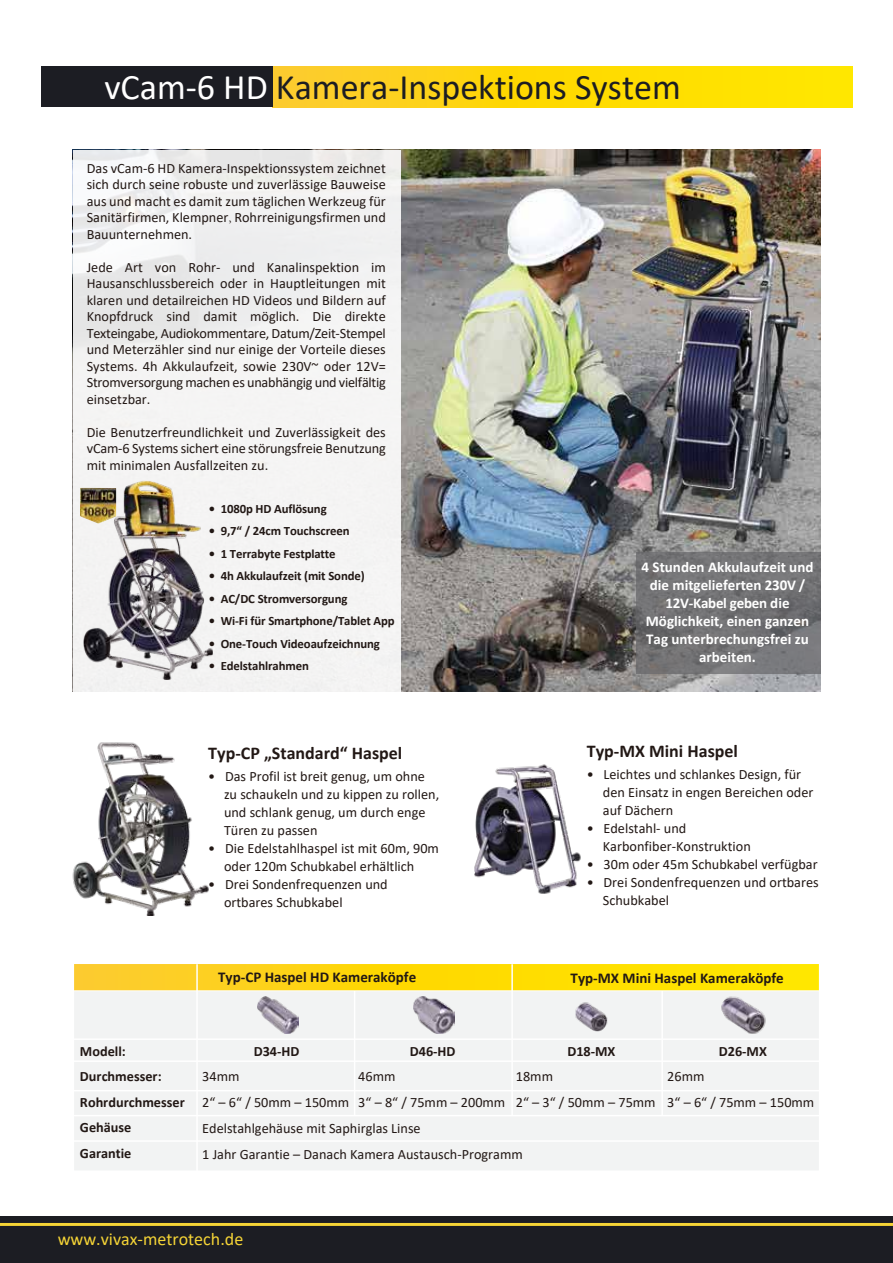
<style>
.page{position:relative;width:893px;height:1263px;background:#fff}
.page>*{position:absolute;margin:0;border:0;box-sizing:border-box;transform-origin:0 0}
.t1{font:36px "Calibri";color:#1c1d23}
.t2{font:700 18px "Calibri";color:#221815}
.t3{font:18px "Calibri";color:#f5d436}
.t4{font:700 15px/18px "Calibri";color:#fff;text-align:center}
.t5{font:700 15px "Calibri";color:#221815}
.t6{font:14.25px/16.5px "Calibri";color:#221815}
.t7{font:700 14.25px/25.5px "Calibri";color:#221815}
.t8{font:700 12.75px "Calibri";letter-spacing:-.01em;color:#221815}
.s1{color:#fff}
.s2{font-family:"Adobe Song Std";font-weight:300}
</style>
<div class="page">
<div style="left:0;top:1217px;width:893px;height:46px;background:#1c1d23"></div>
<hr style="left:0;top:1223px;width:893px;height:3px;background:#f5d436">
<img style="left:400px;top:150px;width:420px;height:541px">
<svg style="left:636px;top:552px;width:184px;height:122px;fill:#747476"></svg>
<div style="left:73px;top:150px;width:327px;height:544px;background:linear-gradient(to right,#f0f0f0,#f4f3f3)"></div>
<div style="left:73px;top:969px;width:747px;height:202px;background:#f2f3f3"></div>
<div style="left:73px;top:1038px;width:747px;height:24px;border:2px solid #fff"></div>
<div style="left:73px;top:1090px;width:747px;height:26px;border:2px solid #fff"></div>
<hr style="left:73px;top:1140px;width:747px;height:2px;background:#fff">
<hr style="left:354px;top:991px;width:1px;height:125px;background:#fff">
<hr style="left:661px;top:991px;width:2px;height:125px;background:#fff">
<svg style="left:75px;top:965px;width:742px;height:25px"></svg>
<img style="left:575px;top:1002px;width:33px;height:29px">
<img style="left:721px;top:997px;width:44px;height:36px">
<hr style="left:196px;top:964px;width:2px;height:208px;background:#fff">
<hr style="left:511px;top:964px;width:2px;height:152px;background:#fff">
<div style="left:72px;top:962px;width:748px;height:210px;border:2px solid #fff"></div>
<hr style="left:73px;top:990px;width:747px;height:1px;background:#fff">
<img style="left:258px;top:997px;width:41px;height:36px">
<img style="left:413px;top:996px;width:41px;height:38px">
<img style="left:73px;top:742px;width:135px;height:173px">
<img style="left:474px;top:765px;width:106px;height:128px">
<svg style="left:272px;top:66px;width:580px;height:41px"></svg>
<div style="left:41px;top:67px;width:232px;height:40px;background:#1c1d23"></div>
<img style="left:83px;top:480px;width:129px;height:200px">
<img style="left:80px;top:488px;width:36px;height:35px">
<hr style="left:73px;top:1171px;width:747px;height:1px;background:#fff">
<h1 class="t1" style="left:104px;top:62px;width:578px"><span class="s1">vCam-6 HD</span> Kamera-Inspektions System</h1>
<p class="t6" style="left:87px;top:159px;width:301px;text-align:justify">Das vCam-6 HD Kamera-Inspektionssystem zeichnet sich durch seine robuste und zuverlässige Bauweise aus und macht es damit zum täglichen Werkzeug für Sanitärfirmen, Klempner<span class="s2">,</span> Rohrreinigungsfirmen und Bauunternehmen.</p>
<p class="t6" style="left:87px;top:258px;width:301px;text-align:justify">Jede Art von Rohr- und Kanalinspektion im Hausanschlussbereich oder in Hauptleitungen mit klaren und detailreichen HD Videos und Bildern auf Knopfdruck sind damit möglich. Die direkte Texteingabe, Audiokommentare, Datum/Zeit-Stempel und Meterzähler sind nur einige der Vorteile dieses Systems. 4h Akkulaufzeit, sowie 230V~ oder 12V= Stromversorgung machen es unabhängig und vielfältig einsetzbar.</p>
<p class="t6" style="left:87px;top:423px;width:301px;text-align:justify">Die Benutzerfreundlichkeit und Zuverlässigkeit des vCam-6 Systems sichert eine störungsfreie Benutzung mit minimalen Ausfallzeiten zu.</p>
<p class="t8" style="left:209px;top:499px;width:119px">• 1080p HD Auflösung</p>
<p class="t8" style="left:209px;top:522px;width:142px">• 9,7“ / 24cm Touchscreen</p>
<p class="t8" style="left:209px;top:544px;width:128px">• 1 Terrabyte Festplatte</p>
<p class="t8" style="left:209px;top:567px;width:157px">• 4h Akkulaufzeit (mit Sonde)</p>
<p class="t8" style="left:209px;top:589px;width:140px">• AC/DC Stromversorgung</p>
<p class="t8" style="left:209px;top:612px;width:187px">• Wi-Fi für Smartphone/Tablet App</p>
<p class="t8" style="left:209px;top:634px;width:172px">• One-Touch Videoaufzeichnung</p>
<p class="t8" style="left:209px;top:657px;width:101px">• Edelstahlrahmen</p>
<p class="t2" style="left:208px;top:740px;width:196px">Typ-CP „Standard“ Haspel</p>
<p class="t6" style="left:224px;top:767px;width:217px;line-height:18px;text-indent:-16px">• Das Profil ist breit genug, um ohne zu schaukeln und zu kippen zu rollen, und schlank genug, um durch enge<br>Türen zu passen</p>
<p class="t6" style="left:224px;top:839px;width:216px;line-height:18px;text-indent:-16px">• Die Edelstahlhaspel ist mit 60m, 90m oder 120m Schubkabel erhältlich</p>
<p class="t6" style="left:224px;top:875px;width:165px;line-height:18px;text-indent:-16px">• Drei Sondenfrequenzen und ortbares Schubkabel</p>
<p class="t4" style="left:642px;top:558px;width:173px">4 Stunden Akkulaufzeit und die mitgelieferten 230V /<br>12V-Kabel geben die<br>Möglichkeit, einen ganzen<br>Tag unterbrechungsfrei zu arbeiten.</p>
<p class="t2" style="left:587px;top:738px;width:153px">Typ-MX Mini Haspel</p>
<p class="t6" style="left:603px;top:765px;width:212px;line-height:18px;text-indent:-16px">• Leichtes und schlankes Design, für den Einsatz in engen Bereichen oder auf Dächern</p>
<p class="t6" style="left:603px;top:819px;width:149px;line-height:18px;text-indent:-16px">• Edelstahl- und<br>Karbonfiber-Konstruktion</p>
<p class="t6" style="left:587px;top:856px;width:232px">• 30m oder 45m Schubkabel verfügbar</p>
<p class="t6" style="left:603px;top:873px;width:217px;line-height:18px;text-indent:-16px">• Drei Sondenfrequenzen und ortbares<br>Schubkabel</p>
<p class="t5" style="left:218px;top:966px;width:200px">Typ-CP Haspel HD Kameraköpfe</p>
<p class="t5" style="left:571px;top:967px;width:215px">Typ-MX Mini Haspel Kameraköpfe</p>
<p class="t7" style="left:80px;top:1038px;width:106px">Modell:<br>Durchmesser:<br>Rohrdurchmesser<br>Gehäuse<br>Garantie</p>
<p class="t7" style="left:254px;top:1038px;width:47px">D34-HD</p>
<p class="t7" style="left:567px;top:1038px;width:50px">D18-MX</p>
<p class="t6" style="left:516px;top:1063px;width:141px;line-height:26px">18mm<br>2“ – 3“ / 50mm – 75mm</p>
<p class="t7" style="left:410px;top:1038px;width:47px">D46-HD</p>
<p class="t6" style="left:358px;top:1063px;width:149px;line-height:26px">46mm<br>3“ – 8“ / 75mm – 200mm</p>
<p class="t6" style="left:202px;top:1063px;width:322px;line-height:26px">34mm<br>2“ – 6“ / 50mm – 150mm<br>Edelstahlgehäuse mit Saphirglas Linse<br>1 Jahr Garantie – Danach Kamera Austausch-Programm</p>
<p class="t7" style="left:719px;top:1038px;width:50px">D26-MX</p>
<p class="t6" style="left:667px;top:1063px;width:149px;line-height:26px">26mm<br>3“ – 6“ / 75mm – 150mm</p>
<p class="t3" style="left:58px;top:1226px;width:187px">www.vivax-metrotech.de</p>
</div>
